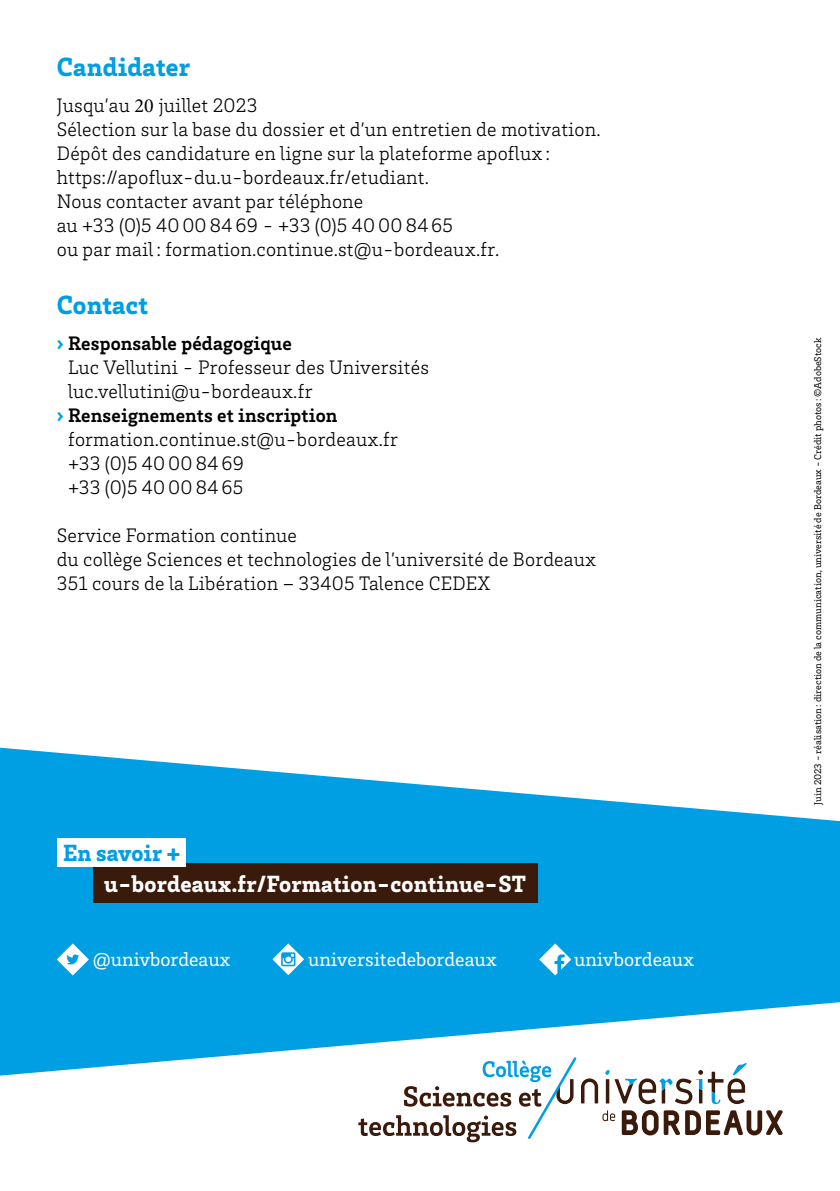
<style>
.page{position:relative;width:840px;height:1191px;background:#fff}
.page>*{position:absolute;margin:0;border:0;box-sizing:border-box;transform-origin:0 0}
.t1{font:900 27px "Brix Slab";letter-spacing:.01em;color:#009ee3}
.t2{font:900 24px "Brix Slab";letter-spacing:.01em;color:#fff}
.t3{font:900 24px "Brix Slab";color:#009ee3}
.t4{font:300 20px/24px "Brix Slab";letter-spacing:.01em;color:#000}
.t5{font:700 20px "Brix Slab";letter-spacing:.01em;color:#000}
.t6{font:20px "Brix Slab";color:#fff}
.t7{font:10px "Brix Slab";color:#000}
.s1{font-family:"Minion Pro";font-weight:400}
.s2{font-weight:900;color:#009ee3}
</style>
<div class="page">
<svg style="left:0;top:747px;width:839px;height:255px;fill:#009ee3"></svg>
<svg style="left:0;top:1002px;width:839px;height:141px"></svg>
<div style="left:93px;top:863px;width:444px;height:40px;background:#3a1a0a"></div>
<svg style="left:57px;top:943px;width:32px;height:32px"></svg>
<svg style="left:272px;top:943px;width:32px;height:32px"></svg>
<svg style="left:539px;top:943px;width:32px;height:32px"></svg>
<div style="left:57px;top:838px;width:129px;height:29px;background:#fff"></div>
<svg style="left:358px;top:1057px;width:424px;height:85px"></svg>
<h1 class="t1" style="left:57px;top:49px;width:135px">Candidater</h1>
<p class="t4" style="left:57px;top:92px;width:545px">Jusqu’au <span class="s1">20</span> juillet 2023<br>Sélection sur la base du dossier et d’un entretien de motivation.<br>Dépôt des candidature en ligne sur la plateforme apoflux : https://apoflux-du.u-bordeaux.fr/etudiant.<br>Nous contacter avant par téléphone<br>au +33 (0)5 40008469 - +33 (0)5 40008465<br>ou par mail : formation.continue.st@u-bordeaux.fr.</p>
<h1 class="t1" style="left:57px;top:287px;width:93px">Contact</h1>
<p class="t5" style="left:57px;top:330px;width:236px"><span class="s2">›</span> Responsable pédagogique</p>
<p class="t4" style="left:68px;top:354px;width:362px">Luc Vellutini - Professeur des Universités</p>
<p class="t4" style="left:68px;top:378px;width:246px">luc.vellutini@u-bordeaux.fr</p>
<p class="t5" style="left:57px;top:402px;width:282px"><span class="s2">›</span> Renseignements et inscription</p>
<p class="t4" style="left:68px;top:426px;width:331px">formation.continue.st@u-bordeaux.fr</p>
<p class="t4" style="left:68px;top:450px;width:177px">+33 (0)5 400084 69</p>
<p class="t4" style="left:68px;top:474px;width:176px">+33 (0)5 400084 65</p>
<p class="t4" style="left:57px;top:522px;width:540px">Service Formation continue<br>du collège Sciences et technologies de l’université de Bordeaux<br>351 cours de la Libération – 33405 Talence CEDEX</p>
<p class="t3" style="left:63px;top:837px;width:119px">En savoir +</p>
<p class="t2" style="left:104px;top:867px;width:423px">u-bordeaux.fr/Formation-continue-ST</p>
<p class="t6" style="left:93px;top:946px;width:139px">@univbordeaux</p>
<p class="t6" style="left:308px;top:946px;width:190px">universitedebordeaux</p>
<p class="t6" style="left:574px;top:946px;width:121px">univbordeaux</p>
<p class="t7" style="left:810px;top:805px;width:468px;rotate:-90deg">Juin 2023 - réalisation: direction de la communication, université de Bordeaux - Crédit photos : ©AdobeStock</p>
</div>
